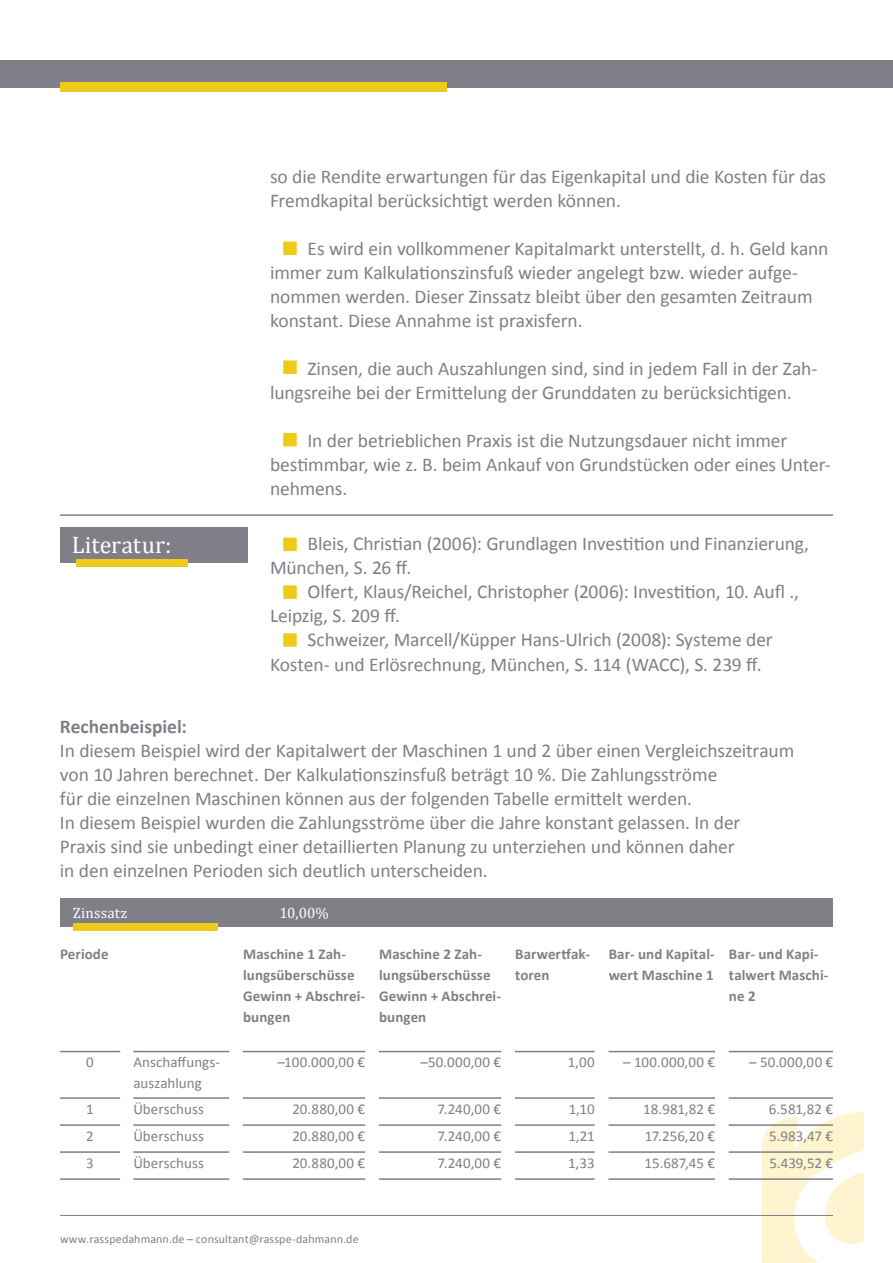
<style>
.page{position:relative;width:893px;height:1263px;background:#fff}
.page>*{position:absolute;margin:0;border:0;box-sizing:border-box;transform-origin:0 0}
.t1{font:24px "Cambria";letter-spacing:.01em;color:#fff}
.t2{font:19.5px/24px "Calibri";letter-spacing:-.01em;color:#807f88}
.t3{font:700 19.5px "Calibri";letter-spacing:-.005em;color:#807f88}
.t4{font:15px/27px "Calibri";letter-spacing:.005em;color:#807f88;text-align:justify}
.t5{font:700 15px/21px "Calibri";letter-spacing:.005em;color:#807f88}
.t6{font:15px "Cambria";letter-spacing:.015em;color:#fff}
.t7{font:12px "Calibri";letter-spacing:.01em;color:#807f88}
</style>
<div class="page">
<div style="left:0;top:60px;width:893px;height:28px;background:#807f88"></div>
<div style="left:60px;top:83px;width:386px;height:9px;background:#eecb18"></div>
<svg style="left:761px;top:1111px;width:103px;height:152px"></svg>
<hr style="left:60px;top:1215px;width:773px;height:1px;background:#807f88">
<hr style="left:60px;top:514px;width:773px;height:2px;background:#807f88">
<div style="left:60px;top:527px;width:188px;height:36px;background:#807f88"></div>
<div style="left:76px;top:559px;width:112px;height:8px;background:#eecb18"></div>
<div style="left:283px;top:538px;width:14px;height:13px;background:#eecb18;border:2px solid #efcc18"></div>
<div style="left:283px;top:585px;width:14px;height:14px;background:#eecb18;border:2px solid #efcc18"></div>
<div style="left:283px;top:242px;width:14px;height:13px;background:#eecb18;border:2px solid #efcc18"></div>
<div style="left:283px;top:360px;width:14px;height:14px;background:#eecb18;border:2px solid #efcc18"></div>
<div style="left:283px;top:433px;width:14px;height:13px;background:#eecb18;border:2px solid #efcc18"></div>
<div style="left:283px;top:633px;width:14px;height:14px;background:#eecb18;border:2px solid #efcc18"></div>
<div style="left:60px;top:898px;width:773px;height:29px;background:#807f88"></div>
<div style="left:73px;top:922px;width:145px;height:8px;background:#eecb18"></div>
<hr style="left:60px;top:1051px;width:60px;height:1px;background:#807f88">
<hr style="left:133px;top:1051px;width:96px;height:1px;background:#807f88">
<hr style="left:243px;top:1051px;width:122px;height:1px;background:#807f88">
<hr style="left:379px;top:1051px;width:122px;height:1px;background:#807f88">
<hr style="left:515px;top:1051px;width:80px;height:1px;background:#807f88">
<hr style="left:609px;top:1051px;width:106px;height:1px;background:#807f88">
<hr style="left:729px;top:1051px;width:104px;height:1px;background:#807f88">
<hr style="left:60px;top:1097px;width:60px;height:2px;background:#807f88">
<hr style="left:60px;top:1124px;width:60px;height:2px;background:#807f88">
<hr style="left:60px;top:1151px;width:60px;height:2px;background:#807f88">
<hr style="left:60px;top:1178px;width:60px;height:2px;background:#807f88">
<hr style="left:133px;top:1097px;width:96px;height:2px;background:#807f88">
<hr style="left:133px;top:1124px;width:96px;height:2px;background:#807f88">
<hr style="left:133px;top:1151px;width:96px;height:2px;background:#807f88">
<hr style="left:133px;top:1178px;width:96px;height:2px;background:#807f88">
<hr style="left:243px;top:1097px;width:122px;height:2px;background:#807f88">
<hr style="left:243px;top:1124px;width:122px;height:2px;background:#807f88">
<hr style="left:243px;top:1151px;width:122px;height:2px;background:#807f88">
<hr style="left:243px;top:1178px;width:122px;height:2px;background:#807f88">
<hr style="left:379px;top:1097px;width:122px;height:2px;background:#807f88">
<hr style="left:379px;top:1124px;width:122px;height:2px;background:#807f88">
<hr style="left:379px;top:1151px;width:122px;height:2px;background:#807f88">
<hr style="left:379px;top:1178px;width:122px;height:2px;background:#807f88">
<hr style="left:515px;top:1097px;width:80px;height:2px;background:#807f88">
<hr style="left:515px;top:1124px;width:80px;height:2px;background:#807f88">
<hr style="left:515px;top:1151px;width:80px;height:2px;background:#807f88">
<hr style="left:515px;top:1178px;width:80px;height:2px;background:#807f88">
<hr style="left:609px;top:1097px;width:106px;height:2px;background:#807f88">
<hr style="left:609px;top:1124px;width:106px;height:2px;background:#807f88">
<hr style="left:609px;top:1151px;width:106px;height:2px;background:#807f88">
<hr style="left:609px;top:1178px;width:106px;height:2px;background:#807f88">
<hr style="left:729px;top:1097px;width:104px;height:2px;background:#807f88">
<hr style="left:729px;top:1124px;width:104px;height:2px;background:#807f88">
<hr style="left:729px;top:1151px;width:104px;height:2px;background:#807f88">
<hr style="left:729px;top:1178px;width:104px;height:2px;background:#807f88">
<p class="t2" style="left:270px;top:164px;width:558px">so die Rendite erwartungen für das Eigenkapital und die Kosten für das<br>Fremdkapital berücksichtigt werden können.</p>
<p class="t2" style="left:270px;top:236px;width:560px;text-indent:37px">Es wird ein vollkommener Kapitalmarkt unterstellt, d. h. Geld kann immer zum Kalkulationszinsfuß wieder angelegt bzw. wieder aufge&shy;nommen werden. Dieser Zinssatz bleibt über den gesamten Zeitraum konstant. Diese Annahme ist praxisfern.</p>
<p class="t2" style="left:270px;top:356px;width:549px;text-indent:37px">Zinsen, die auch Auszahlungen sind, sind in jedem Fall in der Zah&shy;lungsreihe bei der Ermittelung der Grunddaten zu berücksichtigen.</p>
<p class="t2" style="left:270px;top:428px;width:562px;text-indent:37px">In der betrieblichen Praxis ist die Nutzungsdauer nicht immer bestimmbar, wie z. B. beim Ankauf von Grundstücken oder eines Unter&shy;nehmens.</p>
<p class="t1" style="left:72px;top:531px;width:101px">Literatur:</p>
<p class="t2" style="left:270px;top:532px;width:541px;text-indent:37px">Bleis, Christian (2006): Grundlagen Investition und Finanzierung,<br>München, S. 26 ff.</p>
<p class="t2" style="left:270px;top:580px;width:530px;text-indent:37px">Olfert, Klaus/Reichel, Christopher (2006): Investition, 10. Aufl .,<br>Leipzig, S. 209 ff.</p>
<p class="t2" style="left:270px;top:628px;width:504px;text-indent:37px">Schweizer, Marcell/Küpper Hans-Ulrich (2008): Systeme der<br>Kosten- und Erlösrechnung, München, S. 114 (WACC), S. 239 ff.</p>
<p class="t3" style="left:60px;top:714px;width:128px">Rechenbeispiel:</p>
<p class="t2" style="left:60px;top:739px;width:736px">In diesem Beispiel wird der Kapitalwert der Maschinen 1 und 2 über einen Vergleichszeitraum von 10 Jahren berechnet. Der Kalkulationszinsfuß beträgt 10 %. Die Zahlungsströme<br>für die einzelnen Maschinen können aus der folgenden Tabelle ermittelt werden.<br>In diesem Beispiel wurden die Zahlungsströme über die Jahre konstant gelassen. In der<br>Praxis sind sie unbedingt einer detaillierten Planung zu unterziehen und können daher<br>in den einzelnen Perioden sich deutlich unterscheiden.</p>
<p class="t6" style="left:73px;top:904px;width:56px">Zinssatz</p>
<p class="t6" style="left:279px;top:904px;width:51px">10,00%</p>
<p class="t5" style="left:60px;top:944px;width:50px">Periode</p>
<p class="t5" style="left:243px;top:944px;width:123px">Maschine 1 Zah&shy;lungsüberschüsse<br>Gewinn + Abschrei&shy;bungen</p>
<p class="t5" style="left:379px;top:944px;width:123px">Maschine 2 Zah&shy;lungsüberschüsse<br>Gewinn + Abschrei&shy;bungen</p>
<p class="t5" style="left:515px;top:944px;width:76px">Barwertfak&shy;toren</p>
<p class="t5" style="left:609px;top:944px;width:108px">Bar- und Kapital&shy;wert Maschine 1</p>
<p class="t5" style="left:729px;top:944px;width:101px">Bar- und Kapi&shy;talwert Maschi&shy;ne 2</p>
<p class="t4" style="left:86px;top:1049px;width:9px">0</p>
<p class="t4" style="left:86px;top:1095px;width:9px">1<br>2<br>3</p>
<p class="t4" style="left:133px;top:1095px;width:72px">Überschuss Überschuss Überschuss</p>
<p class="t4" style="left:292px;top:1095px;width:74px">20.880,00 € 20.880,00 € 20.880,00 €</p>
<p class="t4" style="left:438px;top:1095px;width:65px">7.240,00 € 7.240,00 € 7.240,00 €</p>
<p class="t4" style="left:568px;top:1095px;width:28px">1,10<br>1,21<br>1,33</p>
<p class="t4" style="left:643px;top:1095px;width:73px">18.981,82 € 17.256,20 € 15.687,45 €</p>
<p class="t4" style="left:769px;top:1095px;width:66px">6.581,82 € 5.983,47 € 5.439,52 €</p>
<p class="t4" style="left:133px;top:1052px;width:88px;line-height:21px">Anschaffungs&shy;auszahlung</p>
<p class="t4" style="left:278px;top:1049px;width:89px">–100.000,00 €</p>
<p class="t4" style="left:420px;top:1049px;width:82px">–50.000,00 €</p>
<p class="t4" style="left:568px;top:1049px;width:28px">1,00</p>
<p class="t4" style="left:623px;top:1049px;width:93px">– 100.000,00 €</p>
<p class="t4" style="left:749px;top:1049px;width:86px">– 50.000,00 €</p>
<p class="t7" style="left:60px;top:1231px;width:300px">www.rasspedahmann.de – consultant@rasspe-dahmann.de</p>
</div>
